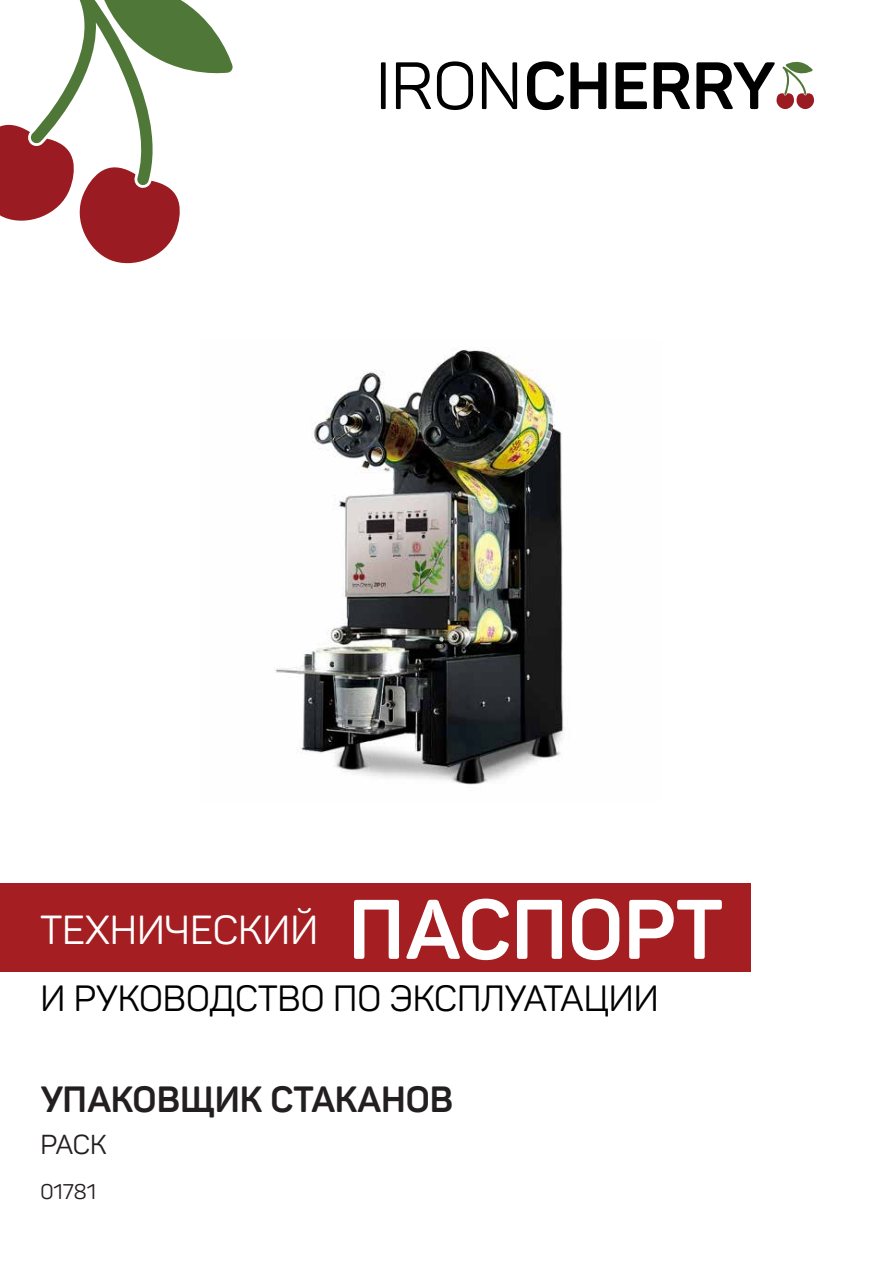
<style>
.page{position:relative;width:893px;height:1263px;background:#fff}
.page>*{position:absolute;margin:0;border:0;box-sizing:border-box;transform-origin:0 0}
.t1{font:700 83.1px "Panton";color:#fff}
.t2{font:40.05px "Panton";color:#fff}
.t3{font:36px "Panton";color:#000}
.t4{font:700 36px "Panton";color:#231f20}
.t5{font:27px "Panton";color:#231f20}
.t6{font:21px "Panton";color:#231f20}
</style>
<div class="page">
<div style="left:0;top:883px;width:750px;height:89px;background:#a41e22"></div>
<svg style="left:0;top:0;width:233px;height:263px"></svg>
<div style="left:381px;top:62px;width:5px;height:47px;background:#000"></div>
<svg style="left:396px;top:62px;width:35px;height:47px"></svg>
<svg style="left:437px;top:61px;width:36px;height:49px"></svg>
<svg style="left:482px;top:62px;width:35px;height:47px"></svg>
<svg style="left:527px;top:61px;width:37px;height:49px"></svg>
<svg style="left:570px;top:62px;width:36px;height:47px"></svg>
<svg style="left:615px;top:62px;width:32px;height:47px"></svg>
<svg style="left:654px;top:62px;width:36px;height:47px"></svg>
<svg style="left:696px;top:61px;width:118px;height:48px"></svg>
<img style="left:274px;top:349px;width:290px;height:436px">
<p class="t2" style="left:40px;top:905px;width:279px">ТЕХНИЧЕСКИЙ</p>
<h1 class="t1" style="left:348px;top:878px;width:376px">ПАСПОРТ</h1>
<p class="t3" style="left:40px;top:976px;width:620px">И РУКОВОДСТВО ПО ЭКСПЛУАТАЦИИ</p>
<p class="t4" style="left:40px;top:1077px;width:414px">УПАКОВЩИК СТАКАНОВ</p>
<p class="t5" style="left:40px;top:1127px;width:68px">PACK</p>
<p class="t6" style="left:40px;top:1178px;width:57px">01781</p>
</div>
